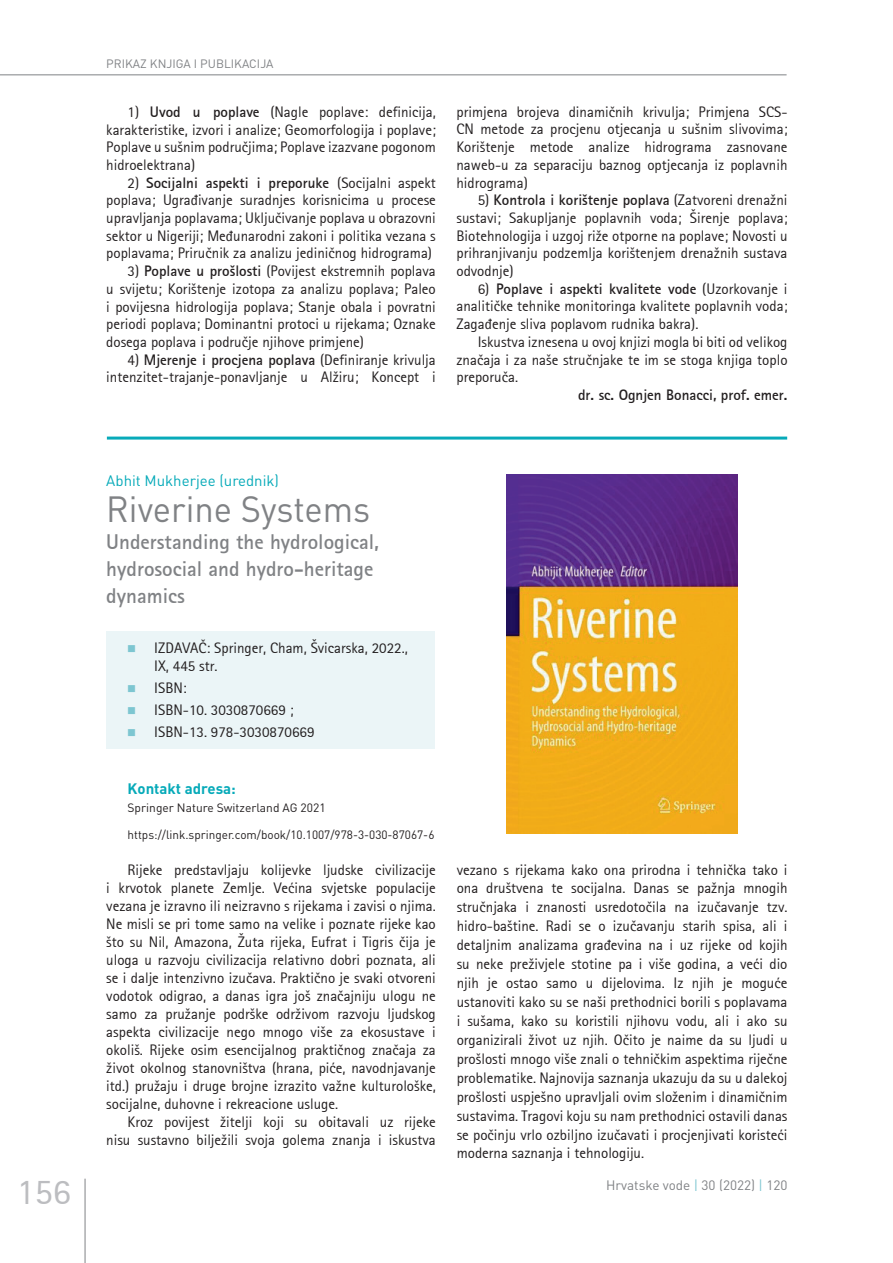
<style>
.page{position:relative;width:893px;height:1263px;background:#fff}
.page>*{position:absolute;margin:0;border:0;box-sizing:border-box;transform-origin:0 0}
.t1{font:36px "DIN Pro";color:#808285;scale:.96 1}
.t2{font:36px "Agfa Rotis Sans Serif";color:#bcbdc0}
.t3{font:700 21px/27px "Agfa Rotis Sans Serif";color:#808285}
.t4{font:15px/17.7px "Agfa Rotis Sans Serif";color:#231f20;text-align:justify}
.t5{font:700 15px "Agfa Rotis Sans Serif";color:#231f20}
.t6{font:15px "DIN Pro";color:#07aab9}
.t7{font:700 15px "DIN Pro";color:#07aab9}
.t8{font:13.5px "DIN Pro";color:#808285}
.t9{font:12px "DIN Pro";color:#231f20}
.t10{font:12px "DIN Pro";color:#808285}
.s1{font-weight:700}
.s2{color:#7dc6d1}
</style>
<div class="page">
<hr style="left:85px;top:1179px;width:1px;height:84px;background:#808285">
<div style="left:106px;top:631px;width:328px;height:117px;background:#ebf5f7"></div>
<hr style="left:0;top:75px;width:787px;height:1px;background:#808285">
<hr style="left:107px;top:437px;width:680px;height:3px;background:#07aab9">
<img style="left:506px;top:475px;width:231px;height:358px">
<h1 class="t2" style="left:17px;top:1170px;width:55px">156</h1>
<p class="t10" style="left:106px;top:55px;width:169px">PRIKAZ KNJIGA I PUBLIKACIJA</p>
<p class="t4" style="left:106px;top:103px;width:331px;text-indent:21px">1) <span class="s1">Uvod u poplave</span> (Nagle poplave: definicija, karakteristike, izvori i analize; Geomorfologija i poplave; Poplave u sušnim područjima; Poplave izazvane pogonom hidroelektrana)</p>
<p class="t4" style="left:106px;top:173px;width:331px;text-indent:21px">2) <span class="s1">Socijalni aspekti i preporuke</span> (Socijalni aspekt poplava; Ugrađivanje suradnjes korisnicima u procese upravljanja poplavama; Uključivanje poplava u obrazovni sektor u Nigeriji; Međunarodni zakoni i politika vezana s poplavama; Priručnik za analizu jediničnog hidrograma)</p>
<p class="t4" style="left:106px;top:262px;width:331px;text-indent:21px">3) <span class="s1">Poplave u prošlosti</span> (Povijest ekstremnih poplava u svijetu; Korištenje izotopa za analizu poplava; Paleo i povijesna hidrologija poplava; Stanje obala i povratni periodi poplava; Dominantni protoci u rijekama; Oznake dosega poplava i područje njihove primjene)</p>
<p class="t4" style="left:106px;top:350px;width:331px;text-align:right">4) <span class="s1">Mjerenje i procjena poplava</span> (Definiranje krivulja intenzitet-trajanje-ponavljanje u Alžiru; Koncept i</p>
<p class="t4" style="left:456px;top:103px;width:333px">primjena brojeva dinamičnih krivulja; Primjena SCS-CN metode za procjenu otjecanja u sušnim slivovima; Korištenje metode analize hidrograma zasnovane naweb-u za separaciju baznog optjecanja iz poplavnih hidrograma)</p>
<p class="t4" style="left:456px;top:191px;width:333px;text-indent:21px">5) <span class="s1">Kontrola i korištenje poplava</span> (Zatvoreni drenažni sustavi; Sakupljanje poplavnih voda; Širenje poplava; Biotehnologija i uzgoj riže otporne na poplave; Novosti u prihranjivanju podzemlja korištenjem drenažnih sustava odvodnje)</p>
<p class="t4" style="left:456px;top:280px;width:333px;text-indent:21px">6) <span class="s1">Poplave i aspekti kvalitete vode</span> (Uzorkovanje i analitičke tehnike monitoringa kvalitete poplavnih voda; Zagađenje sliva poplavom rudnika bakra).</p>
<p class="t4" style="left:456px;top:333px;width:333px;text-indent:21px">Iskustva iznesena u ovoj knjizi mogla bi biti od velikog značaja i za naše stručnjake te im se stoga knjiga toplo preporuča.</p>
<p class="t5" style="left:578px;top:385px;width:211px">dr. sc. Ognjen Bonacci, prof. emer.</p>
<p class="t6" style="left:106px;top:471px;width:174px">Abhit Mukherjee (urednik)</p>
<h1 class="t1" style="left:106px;top:485px;width:277px">Riverine Systems</h1>
<h2 class="t3" style="left:106px;top:528px;width:274px">Understanding the hydrological, hydrosocial and hydro-heritage dynamics</h2>
<p class="t4" style="left:154px;top:638px;width:255px;text-indent:-27px"><span class="s2">■</span> IZDAVAČ: Springer, Cham, Švicarska, 2022.,<br>IX, 445 str.</p>
<p class="t4" style="left:127px;top:679px;width:61px"><span class="s2">■</span> ISBN:</p>
<p class="t4" style="left:127px;top:701px;width:168px"><span class="s2">■</span> ISBN-10. 3030870669 ;</p>
<p class="t4" style="left:127px;top:723px;width:189px"><span class="s2">■</span> ISBN-13. 978-3030870669</p>
<p class="t7" style="left:128px;top:779px;width:110px">Kontakt adresa:</p>
<p class="t9" style="left:128px;top:800px;width:200px">Springer Nature Switzerland AG 2021</p>
<p class="t9" style="left:128px;top:827px;width:308px">https://link.springer.com/book/10.1007/978-3-030-87067-6</p>
<p class="t4" style="left:106px;top:861px;width:331px;text-indent:21px">Rijeke predstavljaju kolijevke ljudske civilizacije i krvotok planete Zemlje. Većina svjetske populacije vezana je izravno ili neizravno s rijekama i zavisi o njima.<br>Ne misli se pri tome samo na velike i poznate rijeke kao što su Nil, Amazona, Žuta rijeka, Eufrat i Tigris čija je uloga u razvoju civilizacija relativno dobri poznata, ali se i dalje intenzivno izučava. Praktično je svaki otvoreni vodotok odigrao, a danas igra još značajniju ulogu ne samo za pružanje podrške održivom razvoju ljudskog aspekta civilizacije nego mnogo više za ekosustave i okoliš. Rijeke osim esencijalnog praktičnog značaja za život okolnog stanovništva (hrana, piće, navodnjavanje itd.) pružaju i druge brojne izrazito važne kulturološke, socijalne, duhovne i rekreacione usluge.</p>
<p class="t4" style="left:106px;top:1113px;width:331px;text-align:right">Kroz povijest žitelji koji su obitavali uz rijeke nisu sustavno bilježili svoja golema znanja i iskustva</p>
<p class="t4" style="left:457px;top:860px;width:332px;line-height:18.9px">vezano s rijekama kako ona prirodna i tehnička tako i ona društvena te socijalna. Danas se pažnja mnogih stručnjaka i znanosti usredotočila na izučavanje tzv. hidro-baštine. Radi se o izučavanju starih spisa, ali i detaljnim analizama građevina na i uz rijeke od kojih su neke preživjele stotine pa i više godina, a veći dio njih je ostao samo u dijelovima. Iz njih je moguće ustanoviti kako su se naši prethodnici borili s poplavama i sušama, kako su koristili njihovu vodu, ali i ako su organizirali život uz njih. Očito je naime da su ljudi u prošlosti mnogo više znali o tehničkim aspektima riječne problematike. Najnovija saznanja ukazuju da su u dalekoj prošlosti uspješno upravljali ovim složenim i dinamičnim sustavima. Tragovi koju su nam prethodnici ostavili danas se počinju vrlo ozbiljno izučavati i procjenjivati koristeći moderna saznanja i tehnologiju.</p>
<p class="t8" style="left:606px;top:1176px;width:183px">Hrvatske vode <span class="s2">|</span> 30 (2022) <span class="s2">|</span> 120</p>
</div>
